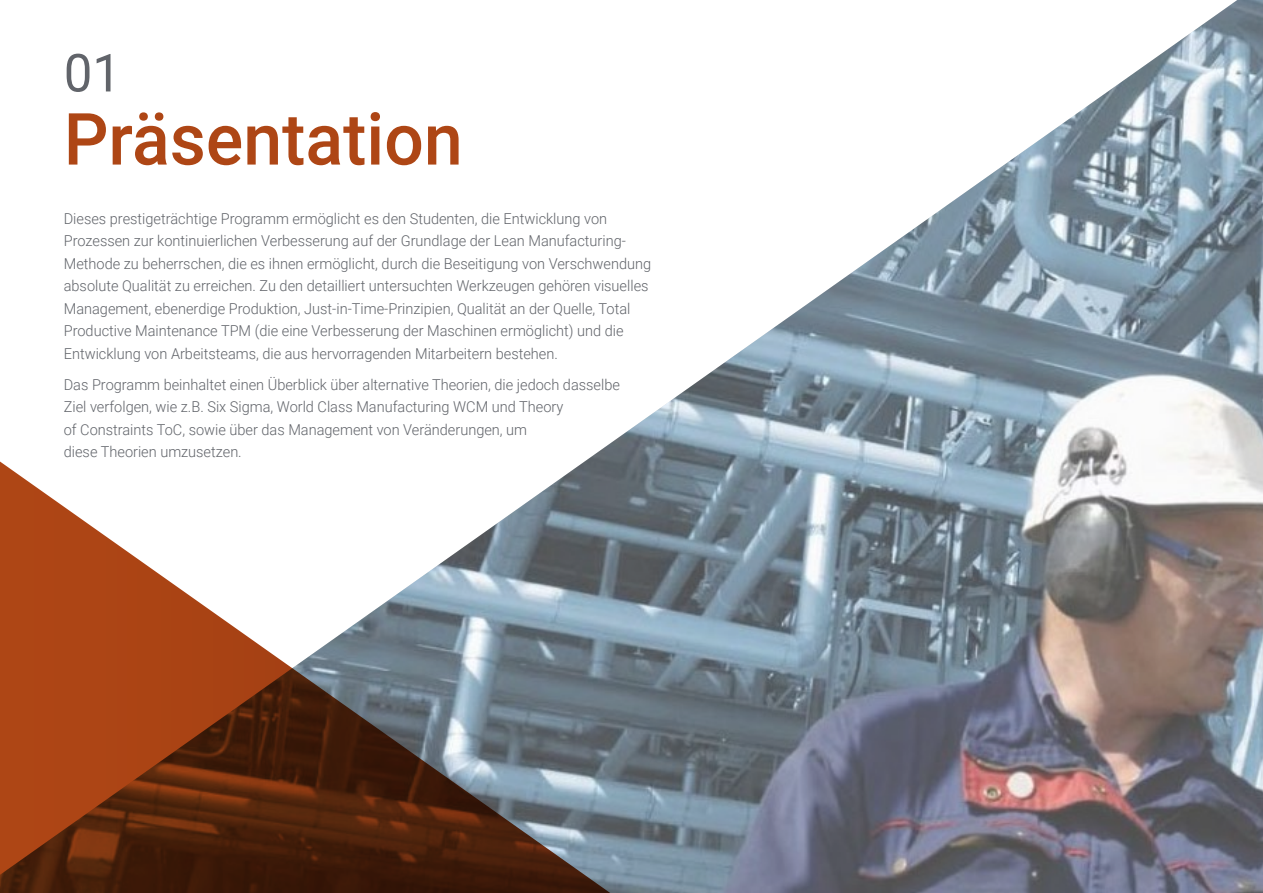
<style>
.page{position:relative;width:1263px;height:893px;background:#fff}
.page>*{position:absolute;margin:0;border:0;box-sizing:border-box;transform-origin:0 0}
.t1{font:500 72px "Roboto";color:#ae4615}
.t2{font:52.5px "Roboto";color:#61646a}
.t3{font:300 15px/22.5px "Roboto";color:#61646a}
</style>
<div class="page">
<img style="left:606px;top:0;width:657px;height:893px">
<svg style="left:0;top:446px;width:640px;height:447px"></svg>
<h2 class="t2" style="left:64px;top:36px;width:59px">01</h2>
<h1 class="t1" style="left:64px;top:89px;width:400px">Präsentation</h1>
<p class="t3" style="left:64px;top:207px;width:589px">Dieses prestigeträchtige Programm ermöglicht es den Studenten, die Entwicklung von Prozessen zur kontinuierlichen Verbesserung auf der Grundlage der Lean Manufacturing-Methode zu beherrschen, die es ihnen ermöglicht, durch die Beseitigung von Verschwendung absolute Qualität zu erreichen. Zu den detailliert untersuchten Werkzeugen gehören visuelles Management, ebenerdige Produktion, Just-in-Time-Prinzipien, Qualität an der Quelle, Total Productive Maintenance TPM (die eine Verbesserung der Maschinen ermöglicht) und die Entwicklung von Arbeitsteams, die aus hervorragenden Mitarbeitern bestehen.</p>
<p class="t3" style="left:64px;top:373px;width:558px">Das Programm beinhaltet einen Überblick über alternative Theorien, die jedoch dasselbe Ziel verfolgen, wie z.B. Six Sigma, World Class Manufacturing WCM und Theory<br>of Constraints ToC, sowie über das Management von Veränderungen, um<br>diese Theorien umzusetzen.</p>
</div>
